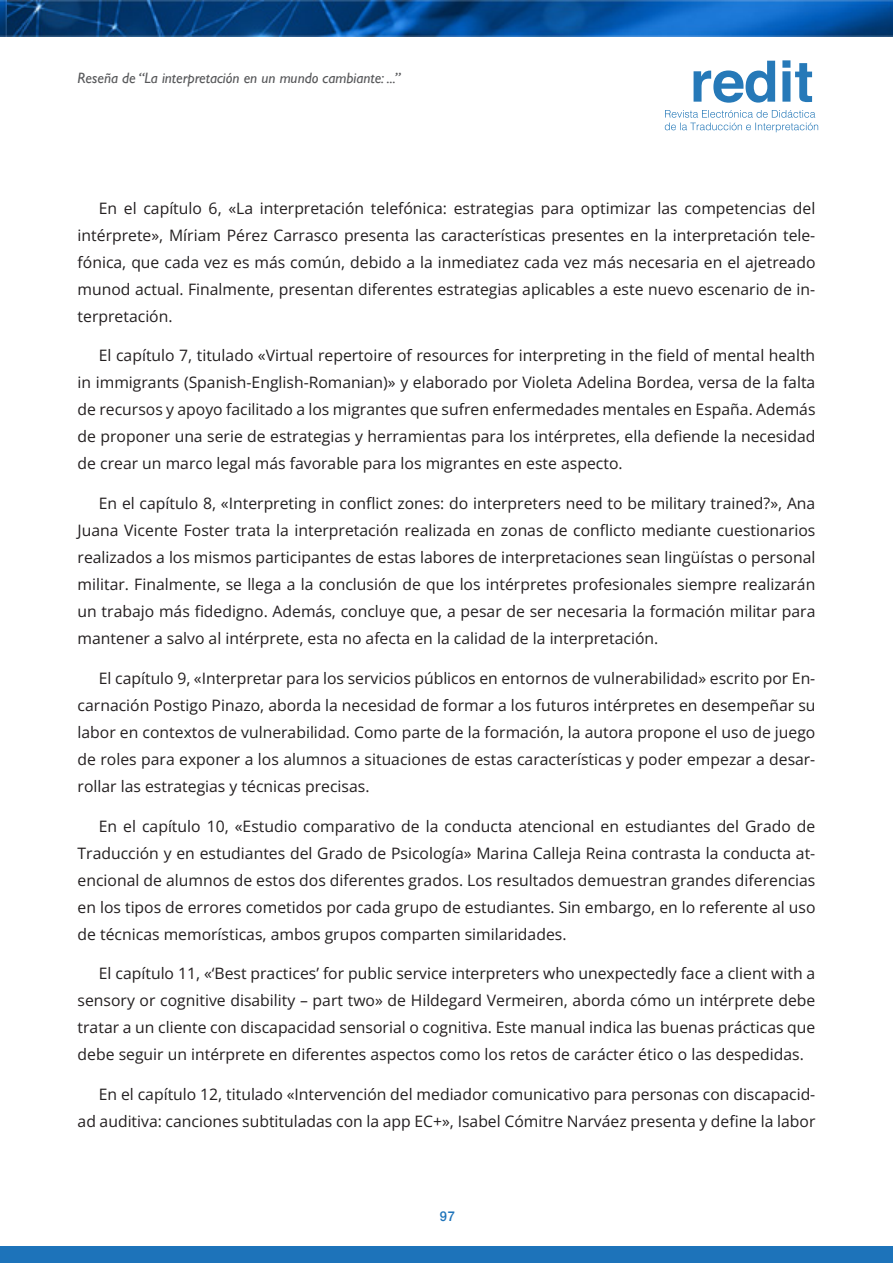
<style>
.page{position:relative;width:893px;height:1263px;background:#fff}
.page>*{position:absolute;margin:0;border:0;box-sizing:border-box;transform-origin:0 0}
.parrafos_siguientes{font:15.75px/27px "Open Sans";color:#231f20;text-align:justify}
.t1{font:italic 15px "Gill Sans";color:#57585a}
.t2{font:500 13.5px "Helvetica Neue";color:#1d73ba;scale:.96 1}
</style>
<div class="page">
<img style="left:7px;top:0;width:886px;height:36px">
<div style="left:0;top:1245px;width:893px;height:18px;background:#1d73ba"></div>
<svg style="left:665px;top:110px;width:153px;height:22px"></svg>
<svg style="left:694px;top:60px;width:118px;height:43px"></svg>
<img style="left:0;top:0;width:7px;height:36px">
<p class="t1" style="left:78px;top:70px;width:325px">Reseña de “La interpretación en un mundo cambiante: ...”</p>
<p class="parrafos_siguientes" style="left:78px;top:194px;width:739px;text-indent:21px">En el capítulo 6, «La interpretación telefónica: estrategias para optimizar las competencias del intérprete», Míriam Pérez Carrasco presenta las características presentes en la interpretación tele&shy;fónica, que cada vez es más común, debido a la inmediatez cada vez más necesaria en el ajetreado munod actual. Finalmente, presentan diferentes estrategias aplicables a este nuevo escenario de in&shy;terpretación.</p>
<p class="parrafos_siguientes" style="left:78px;top:342px;width:739px;text-indent:21px">El capítulo 7, titulado «Virtual repertoire of resources for interpreting in the field of mental health in immigrants (Spanish-English-Romanian)» y elaborado por Violeta Adelina Bordea, versa de la falta de recursos y apoyo facilitado a los migrantes que sufren enfermedades mentales en España. Además de proponer una serie de estrategias y herramientas para los intérpretes, ella defiende la necesidad de crear un marco legal más favorable para los migrantes en este aspecto.</p>
<p class="parrafos_siguientes" style="left:78px;top:489px;width:739px;text-indent:21px">En el capítulo 8, «Interpreting in conflict zones: do interpreters need to be military trained?», Ana Juana Vicente Foster trata la interpretación realizada en zonas de conflicto mediante cuestionarios realizados a los mismos participantes de estas labores de interpretaciones sean lingüístas o personal militar. Finalmente, se llega a la conclusión de que los intérpretes profesionales siempre realizarán un trabajo más fidedigno. Además, concluye que, a pesar de ser necesaria la formación militar para mantener a salvo al intérprete, esta no afecta en la calidad de la interpretación.</p>
<p class="parrafos_siguientes" style="left:78px;top:664px;width:739px;text-indent:21px">El capítulo 9, «Interpretar para los servicios públicos en entornos de vulnerabilidad» escrito por En&shy;carnación Postigo Pinazo, aborda la necesidad de formar a los futuros intérpretes en desempeñar su labor en contextos de vulnerabilidad. Como parte de la formación, la autora propone el uso de juego de roles para exponer a los alumnos a situaciones de estas características y poder empezar a desar&shy;rollar las estrategias y técnicas precisas.</p>
<p class="parrafos_siguientes" style="left:78px;top:812px;width:739px;text-indent:21px">En el capítulo 10, «Estudio comparativo de la conducta atencional en estudiantes del Grado de Traducción y en estudiantes del Grado de Psicología» Marina Calleja Reina contrasta la conducta at&shy;encional de alumnos de estos dos diferentes grados. Los resultados demuestran grandes diferencias en los tipos de errores cometidos por cada grupo de estudiantes. Sin embargo, en lo referente al uso de técnicas memorísticas, ambos grupos comparten similaridades.</p>
<p class="parrafos_siguientes" style="left:78px;top:960px;width:739px;text-indent:21px">El capítulo 11, «‘Best practices’ for public service interpreters who unexpectedly face a client with a sensory or cognitive disability – part two» de Hildegard Vermeiren, aborda cómo un intérprete debe tratar a un cliente con discapacidad sensorial o cognitiva. Este manual indica las buenas prácticas que debe seguir un intérprete en diferentes aspectos como los retos de carácter ético o las despedidas.</p>
<p class="parrafos_siguientes" style="left:78px;top:1080px;width:739px;text-align:right">En el capítulo 12, titulado «Intervención del mediador comunicativo para personas con discapacid&shy;ad auditiva: canciones subtituladas con la app EC+», Isabel Cómitre Narváez presenta y define la labor</p>
<p class="t2" style="left:440px;top:1205px;width:17px">97</p>
</div>
